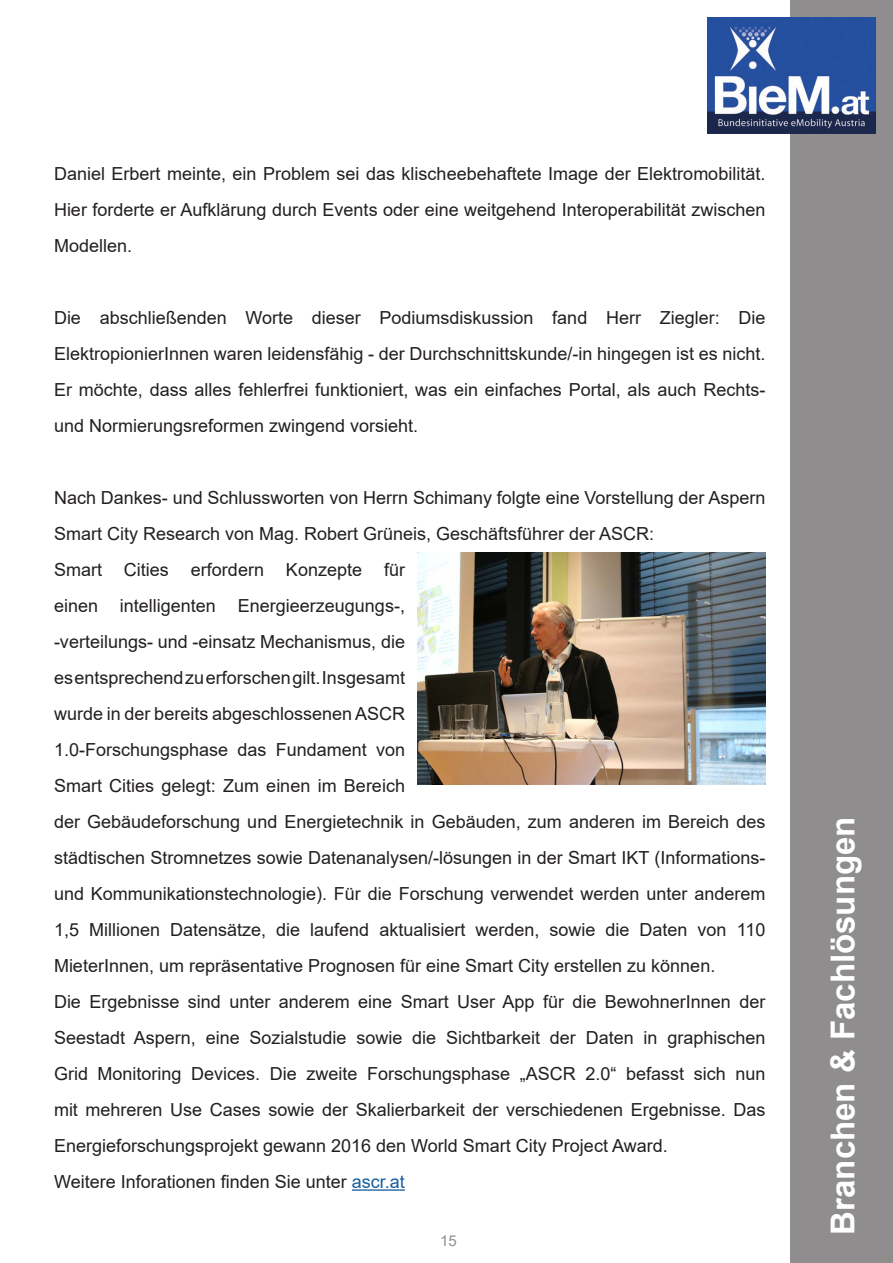
<style>
.page{position:relative;width:893px;height:1263px;background:#fff}
.page>*{position:absolute;margin:0;border:0;box-sizing:border-box;transform-origin:0 0}
.t1{font:700 33px "Arial";color:#fff}
.Absatzformat_1{font:18px/36px "Arial";color:#231f20}
.t2{font:15px "Arial";color:#8f8d8e}
.s1{color:#175d9e}
</style>
<div class="page">
<div style="left:789px;top:0;width:104px;height:1263px;background:#8f8d8e"></div>
<img style="left:707px;top:17px;width:169px;height:117px">
<hr style="left:352px;top:1189px;width:53px;height:2px;background:#175d9e">
<img style="left:418px;top:553px;width:347px;height:231px">
<p class="Absatzformat_1" style="left:54px;top:156px;width:713px;text-align:justify">Daniel Erbert meinte, ein Problem sei das klischeebehaftete Image der Elektromobilität.<br>Hier forderte er Aufklärung durch Events oder eine weitgehend Interoperabilität zwischen Modellen.</p>
<p class="Absatzformat_1" style="left:54px;top:300px;width:713px">Die abschließenden Worte dieser Podiumsdiskussion fand Herr Ziegler: Die<br>ElektropionierInnen waren leidensfähig - der Durchschnittskunde/-in hingegen ist es nicht.</p>
<p class="Absatzformat_1" style="left:54px;top:372px;width:713px">Er möchte, dass alles fehlerfrei funktioniert, was ein einfaches Portal, als auch Rechts&shy;und Normierungsreformen zwingend vorsieht.</p>
<p class="Absatzformat_1" style="left:54px;top:480px;width:713px">Nach Dankes- und Schlussworten von Herrn Schimany folgte eine Vorstellung der Aspern<br>Smart City Research von Mag. Robert Grüneis, Geschäftsführer der ASCR:</p>
<p class="Absatzformat_1" style="left:54px;top:552px;width:713px">Smart Cities erfordern Konzepte für<br>einen intelligenten Energieerzeugungs-,<br>-verteilungs- und -einsatz Mechanismus, die<br>es entsprechend zu erforschen gilt. Insgesamt<br>wurde in der bereits abgeschlossenen ASCR<br>1.0-Forschungsphase das Fundament von<br>Smart Cities gelegt: Zum einen im Bereich<br>der Gebäudeforschung und Energietechnik in Gebäuden, zum anderen im Bereich des städtischen Stromnetzes sowie Datenanalysen/-lösungen in der Smart IKT (Informations&shy;und Kommunikationstechnologie). Für die Forschung verwendet werden unter anderem 1,5 Millionen Datensätze, die laufend aktualisiert werden, sowie die Daten von 110<br>MieterInnen, um repräsentative Prognosen für eine Smart City erstellen zu können.</p>
<p class="Absatzformat_1" style="left:54px;top:984px;width:713px;text-align:justify">Die Ergebnisse sind unter anderem eine Smart User App für die BewohnerInnen der Seestadt Aspern, eine Sozialstudie sowie die Sichtbarkeit der Daten in graphischen Grid Monitoring Devices. Die zweite Forschungsphase „ASCR 2.0“ befasst sich nun mit mehreren Use Cases sowie der Skalierbarkeit der verschiedenen Ergebnisse. Das Energieforschungsprojekt gewann 2016 den World Smart City Project Award.</p>
<p class="Absatzformat_1" style="left:54px;top:1164px;width:352px">Weitere Inforationen finden Sie unter <span class="s1">ascr.at</span></p>
<p class="t2" style="left:440px;top:1230px;width:18px">15</p>
<p class="t1" style="left:820px;top:1234px;width:420px;rotate:-90deg">Branchen &amp; Fachlösungen</p>
</div>
